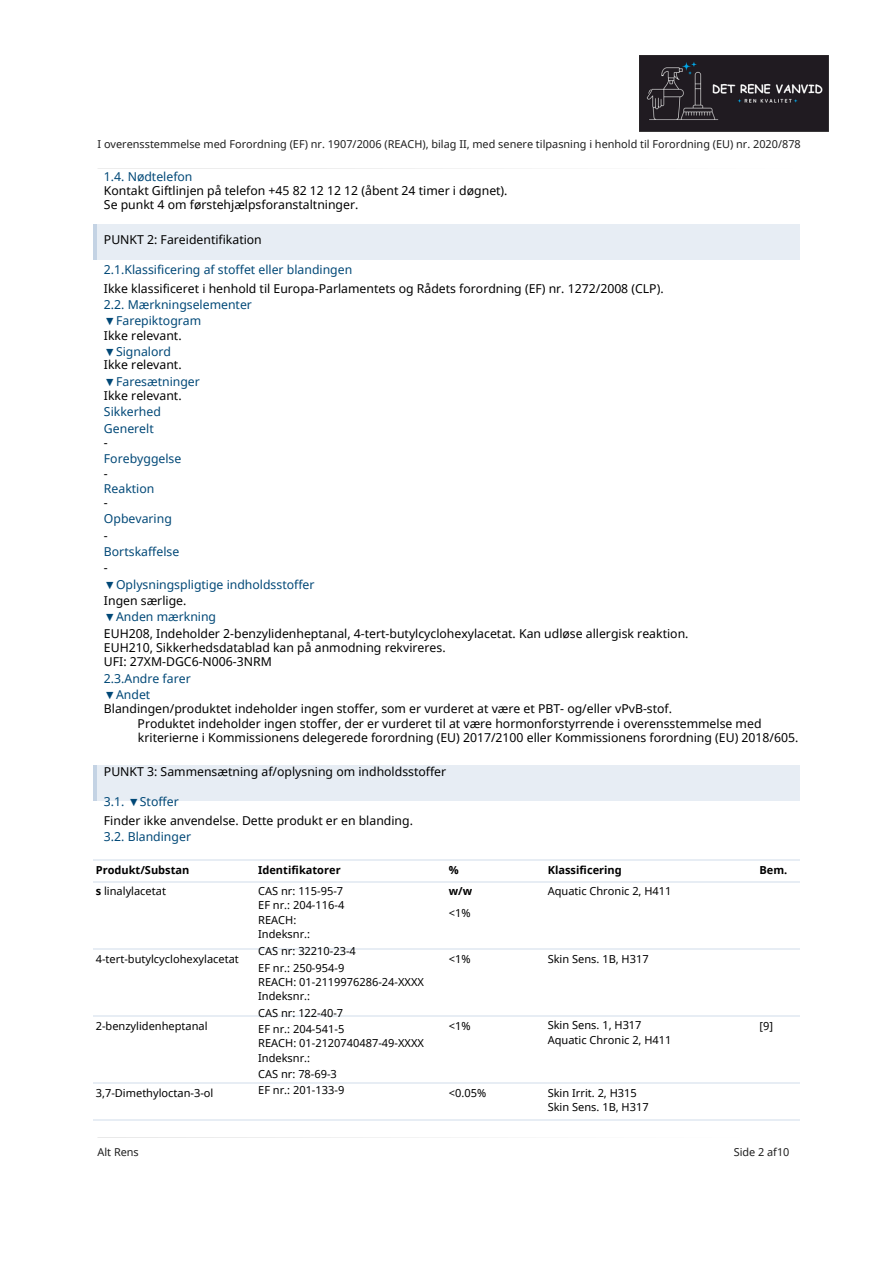
<style>
.page{position:relative;width:894px;height:1263px;background:#fff}
.page>*{position:absolute;margin:0;border:0;box-sizing:border-box;transform-origin:0 0}
.t1{font:12.3px "Noto Sans";color:#000}
.t2{font:12.3px "Noto Sans";color:#004877}
.t3{font:10.95px/14.2px "Noto Sans";color:#000}
.t4{font:10.95px "Noto Sans";color:#1e1e1e}
.t5{font:700 10.95px/21.5px "Noto Sans";color:#000}
.s1{font-weight:400}
</style>
<div class="page">
<div style="left:94px;top:224px;width:705px;height:35px;background:#e7edf4"></div>
<hr style="left:94px;top:224px;width:3px;height:35px;background:#c4d3e4">
<div style="left:94px;top:766px;width:705px;height:35px;background:#e7edf4"></div>
<hr style="left:94px;top:766px;width:3px;height:35px;background:#c4d3e4">
<svg style="left:98px;top:168px;width:406px;height:1px"></svg>
<svg style="left:97px;top:1137px;width:354px;height:1px"></svg>
<hr style="left:94px;top:859px;width:162px;height:1px;background:#e7edf4">
<hr style="left:256px;top:859px;width:190px;height:1px;background:#e7edf4">
<hr style="left:446px;top:859px;width:99px;height:1px;background:#e7edf4">
<hr style="left:545px;top:859px;width:212px;height:1px;background:#e7edf4">
<hr style="left:757px;top:859px;width:42px;height:1px;background:#e7edf4">
<hr style="left:94px;top:881px;width:162px;height:1px;background:#e7edf4">
<hr style="left:256px;top:881px;width:190px;height:1px;background:#e7edf4">
<hr style="left:446px;top:881px;width:99px;height:1px;background:#e7edf4">
<hr style="left:545px;top:881px;width:212px;height:1px;background:#e7edf4">
<hr style="left:757px;top:881px;width:42px;height:1px;background:#e7edf4">
<hr style="left:94px;top:948px;width:162px;height:1px;background:#e7edf4">
<hr style="left:256px;top:948px;width:190px;height:1px;background:#e7edf4">
<hr style="left:446px;top:948px;width:99px;height:1px;background:#e7edf4">
<hr style="left:545px;top:948px;width:212px;height:1px;background:#e7edf4">
<hr style="left:757px;top:948px;width:42px;height:1px;background:#e7edf4">
<hr style="left:94px;top:1015px;width:162px;height:1px;background:#e7edf4">
<hr style="left:256px;top:1015px;width:190px;height:1px;background:#e7edf4">
<hr style="left:446px;top:1015px;width:99px;height:1px;background:#e7edf4">
<hr style="left:545px;top:1015px;width:212px;height:1px;background:#e7edf4">
<hr style="left:757px;top:1015px;width:42px;height:1px;background:#e7edf4">
<hr style="left:94px;top:1083px;width:162px;height:1px;background:#e7edf4">
<hr style="left:256px;top:1083px;width:190px;height:1px;background:#e7edf4">
<hr style="left:446px;top:1083px;width:99px;height:1px;background:#e7edf4">
<hr style="left:545px;top:1083px;width:212px;height:1px;background:#e7edf4">
<hr style="left:757px;top:1083px;width:42px;height:1px;background:#e7edf4">
<hr style="left:94px;top:1120px;width:162px;height:1px;background:#e7edf4">
<hr style="left:256px;top:1120px;width:190px;height:1px;background:#e7edf4">
<hr style="left:446px;top:1120px;width:99px;height:1px;background:#e7edf4">
<hr style="left:545px;top:1120px;width:212px;height:1px;background:#e7edf4">
<hr style="left:757px;top:1120px;width:42px;height:1px;background:#e7edf4">
<img style="left:639px;top:55px;width:189px;height:77px">
<p class="t4" style="left:97px;top:136px;width:704px">I overensstemmelse med Forordning (EF) nr. 1907/2006 (REACH), bilag II, med senere tilpasning i henhold til Forordning (EU) nr. 2020/878</p>
<p class="t2" style="left:104px;top:167px;width:90px">1.4. Nødtelefon</p>
<p class="t1" style="left:104px;top:182px;width:405px">Kontakt Giftlinjen på telefon +45 82 12 12 12 (åbent 24 timer i døgnet).</p>
<p class="t1" style="left:104px;top:196px;width:256px">Se punkt 4 om førstehjælpsforanstaltninger.</p>
<p class="t1" style="left:104px;top:231px;width:159px">PUNKT 2: Fareidentifikation</p>
<p class="t2" style="left:104px;top:261px;width:250px">2.1.Klassificering af stoffet eller blandingen</p>
<p class="t1" style="left:104px;top:280px;width:561px">Ikke klassificeret i henhold til Europa-Parlamentets og Rådets forordning (EF) nr. 1272/2008 (CLP).</p>
<p class="t2" style="left:104px;top:296px;width:149px">2.2. Mærkningselementer</p>
<p class="t2" style="left:104px;top:312px;width:99px">▼Farepiktogram</p>
<p class="t1" style="left:104px;top:327px;width:79px">Ikke relevant.</p>
<p class="t2" style="left:104px;top:343px;width:69px">▼Signalord</p>
<p class="t1" style="left:104px;top:356px;width:79px">Ikke relevant.</p>
<p class="t2" style="left:104px;top:373px;width:97px">▼Faresætninger</p>
<p class="t1" style="left:104px;top:387px;width:79px">Ikke relevant.</p>
<p class="t2" style="left:104px;top:403px;width:58px">Sikkerhed</p>
<p class="t2" style="left:104px;top:419px;width:51px">Generelt</p>
<p class="t1" style="left:104px;top:434px;width:5px">-</p>
<p class="t2" style="left:104px;top:450px;width:79px">Forebyggelse</p>
<p class="t1" style="left:104px;top:464px;width:5px">-</p>
<p class="t2" style="left:104px;top:480px;width:52px">Reaktion</p>
<p class="t1" style="left:104px;top:494px;width:5px">-</p>
<p class="t2" style="left:104px;top:510px;width:69px">Opbevaring</p>
<p class="t1" style="left:104px;top:527px;width:5px">-</p>
<p class="t2" style="left:104px;top:543px;width:77px">Bortskaffelse</p>
<p class="t1" style="left:104px;top:559px;width:5px">-</p>
<p class="t2" style="left:104px;top:576px;width:212px">▼Oplysningspligtige indholdsstoffer</p>
<p class="t1" style="left:104px;top:592px;width:84px">Ingen særlige.</p>
<p class="t2" style="left:104px;top:608px;width:114px">▼Anden mærkning</p>
<p class="t1" style="left:104px;top:625px;width:586px">EUH208, Indeholder 2-benzylidenheptanal, 4-tert-butylcyclohexylacetat. Kan udløse allergisk reaktion.</p>
<p class="t1" style="left:104px;top:639px;width:343px">EUH210, Sikkerhedsdatablad kan på anmodning rekvireres.</p>
<p class="t1" style="left:104px;top:653px;width:169px">UFI: 27XM-DGC6-N006-3NRM</p>
<p class="t2" style="left:104px;top:670px;width:88px">2.3.Andre farer</p>
<p class="t2" style="left:104px;top:686px;width:48px">▼Andet</p>
<p class="t1" style="left:104px;top:700px;width:569px">Blandingen/produktet indeholder ingen stoffer, som er vurderet at være et PBT- og/eller vPvB-stof.</p>
<p class="t1" style="left:138px;top:714px;width:625px">Produktet indeholder ingen stoffer, der er vurderet til at være hormonforstyrrende i overensstemmelse med</p>
<p class="t1" style="left:138px;top:729px;width:661px">kriterierne i Kommissionens delegerede forordning (EU) 2017/2100 eller Kommissionens forordning (EU) 2018/605.</p>
<p class="t1" style="left:104px;top:762px;width:344px">PUNKT 3: Sammensætning af/oplysning om indholdsstoffer</p>
<p class="t2" style="left:104px;top:793px;width:76px">3.1. ▼Stoffer</p>
<p class="t1" style="left:104px;top:811px;width:310px">Finder ikke anvendelse. Dette produkt er en blanding.</p>
<p class="t2" style="left:104px;top:828px;width:89px">3.2. Blandinger</p>
<p class="t5" style="left:96px;top:859px;width:95px">Produkt/Substan s <span class="s1">linalylacetat</span></p>
<p class="t3" style="left:96px;top:952px;width:144px">4-tert-butylcyclohexylacetat</p>
<p class="t3" style="left:96px;top:1019px;width:113px">2-benzylidenheptanal</p>
<p class="t3" style="left:96px;top:1086px;width:119px">3,7-Dimethyloctan-3-ol</p>
<p class="t5" style="left:258px;top:859px;width:84px">Identifikatorer</p>
<p class="t3" style="left:258px;top:884px;width:86px">CAS nr: 115-95-7</p>
<p class="t3" style="left:258px;top:898px;width:88px">EF nr.: 204-116-4</p>
<p class="t3" style="left:258px;top:912px;width:40px">REACH:</p>
<p class="t3" style="left:258px;top:927px;width:53px">Indeksnr.:</p>
<p class="t3" style="left:258px;top:944px;width:99px">CAS nr: 32210-23-4</p>
<p class="t3" style="left:258px;top:960px;width:88px">EF nr.: 250-954-9</p>
<p class="t3" style="left:258px;top:975px;width:167px">REACH: 01-2119976286-24-XXXX</p>
<p class="t3" style="left:258px;top:989px;width:53px">Indeksnr.:</p>
<p class="t3" style="left:258px;top:1005px;width:86px">CAS nr: 122-40-7</p>
<p class="t3" style="left:258px;top:1022px;width:88px">EF nr.: 204-541-5</p>
<p class="t3" style="left:258px;top:1036px;width:167px">REACH: 01-2120740487-49-XXXX</p>
<p class="t3" style="left:258px;top:1050px;width:53px">Indeksnr.:</p>
<p class="t3" style="left:258px;top:1066px;width:80px">CAS nr: 78-69-3</p>
<p class="t3" style="left:258px;top:1083px;width:88px">EF nr.: 201-133-9</p>
<p class="t5" style="left:448px;top:859px;width:25px">% w/w <span class="s1">&lt;1%</span></p>
<p class="t3" style="left:448px;top:952px;width:23px">&lt;1%</p>
<p class="t3" style="left:448px;top:1019px;width:23px">&lt;1%</p>
<p class="t3" style="left:448px;top:1086px;width:39px">&lt;0.05%</p>
<p class="t5" style="left:547px;top:859px;width:76px">Klassificering</p>
<p class="t3" style="left:547px;top:884px;width:125px">Aquatic Chronic 2, H411</p>
<p class="t3" style="left:547px;top:952px;width:102px">Skin Sens. 1B, H317</p>
<p class="t5" style="left:759px;top:859px;width:29px">Bem.</p>
<p class="t3" style="left:547px;top:1018px;width:125px">Skin Sens. 1, H317<br>Aquatic Chronic 2, H411</p>
<p class="t3" style="left:759px;top:1019px;width:15px">[9]</p>
<p class="t3" style="left:547px;top:1085px;width:102px">Skin Irrit. 2, H315<br>Skin Sens. 1B, H317</p>
<p class="t4" style="left:97px;top:1144px;width:43px">Alt Rens</p>
<p class="t4" style="left:733px;top:1144px;width:57px">Side 2 af10</p>
</div>
